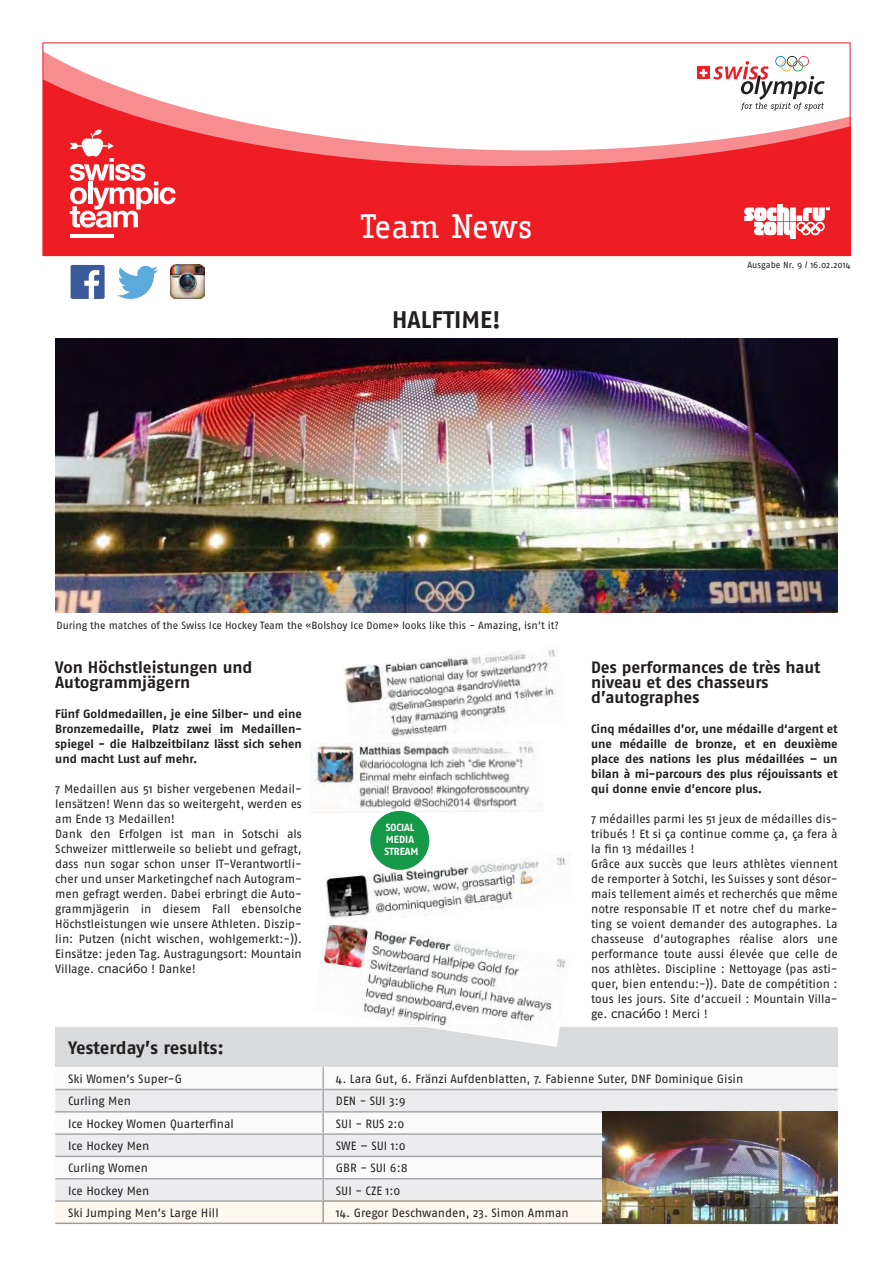
<style>
.page{position:relative;width:893px;height:1263px;background:#fff}
.page>*{position:absolute;margin:0;border:0;box-sizing:border-box;transform-origin:0 0}
.t1{font:33px "Fago Office Serif";letter-spacing:-.02em;color:#fff}
.Haupttitel{font:700 24px "Fago Pro";color:#231f20}
.Tagesprogrammtitel{font:700 18px "Fago Pro";letter-spacing:-.005em;color:#231f20}
.Grundtext{font:700 16.5px/15px "Fago Pro";letter-spacing:-.005em;color:#231f20}
.Lead{font:700 16.5px "Fago Pro";letter-spacing:-.005em;color:#231f20}
.Grundtext-2{font:12px/15px "Fago Pro";letter-spacing:-.005em;color:#231f20;text-align:justify}
.Tabellengrundtext{font:12px "Fago Pro";letter-spacing:-.005em;color:#231f20}
.Grundtext-3{font:700 12px/15px "Fago Pro";color:#231f20;text-align:justify}
.Lead-2{font:700 12px/15px "Fago Pro";color:#231f20;text-align:justify}
.Bildlegende{font:10.5px "Fago Pro";letter-spacing:-.005em;color:#231f20}
.t2{font:700 10.35px/12.3px "Fago Pro";color:#fff}
.Ausgabe_Nr{font:9px "Fago Pro";color:#231f20}
.s1{font-family:"Verdana"}
</style>
<div class="page">
<div style="left:43px;top:43px;width:807px;height:212px;background:#ee1d23"></div>
<svg style="left:289px;top:150px;width:443px;height:16px;fill:#f68d90"></svg>
<svg style="left:45px;top:45px;width:803px;height:105px;background:#fcdfe0"></svg>
<hr style="left:71px;top:234px;width:43px;height:4px;background:#fff">
<svg style="left:70px;top:130px;width:106px;height:98px"></svg>
<svg style="left:745px;top:204px;width:85px;height:35px"></svg>
<div style="left:43px;top:43px;width:807px;height:213px;border:1px solid #ee1d23"></div>
<div style="left:697px;top:67px;width:13px;height:12px;background:#ee1d23"></div>
<svg style="left:699px;top:69px;width:8px;height:8px"></svg>
<svg style="left:713px;top:56px;width:112px;height:54px;background:#e0d4d4"></svg>
<div style="left:71px;top:265px;width:34px;height:34px;background:#3b5a9a;border-radius:2px"></div>
<svg style="left:84px;top:270px;width:15px;height:29px"></svg>
<svg style="left:117px;top:266px;width:41px;height:33px"></svg>
<img style="left:170px;top:265px;width:34px;height:34px">
<div style="left:55px;top:1027px;width:783px;height:40px;background:#d9dadc"></div>
<svg style="left:55px;top:1088px;width:783px;height:1px"></svg>
<svg style="left:55px;top:1090px;width:783px;height:110px;fill:#ececee"></svg>
<div style="left:55px;top:1202px;width:547px;height:20px;background:#fdf9f0"></div>
<hr style="left:322px;top:1067px;width:2px;height:22px;background:#a8a9ad">
<hr style="left:55px;top:1089px;width:268px;height:1px;background:#a8a9ad">
<hr style="left:322px;top:1090px;width:2px;height:21px;background:#a8a9ad">
<hr style="left:323px;top:1089px;width:515px;height:1px;background:#a8a9ad">
<hr style="left:55px;top:1111px;width:268px;height:1px;background:#a8a9ad">
<hr style="left:322px;top:1112px;width:2px;height:21px;background:#a8a9ad">
<hr style="left:323px;top:1111px;width:515px;height:1px;background:#a8a9ad">
<hr style="left:55px;top:1133px;width:268px;height:2px;background:#a8a9ad">
<hr style="left:322px;top:1135px;width:2px;height:21px;background:#a8a9ad">
<hr style="left:323px;top:1133px;width:515px;height:2px;background:#a8a9ad">
<hr style="left:55px;top:1156px;width:268px;height:1px;background:#a8a9ad">
<hr style="left:322px;top:1157px;width:2px;height:21px;background:#a8a9ad">
<hr style="left:323px;top:1156px;width:515px;height:1px;background:#a8a9ad">
<hr style="left:55px;top:1178px;width:268px;height:1px;background:#a8a9ad">
<hr style="left:322px;top:1179px;width:2px;height:21px;background:#a8a9ad">
<hr style="left:323px;top:1178px;width:515px;height:1px;background:#a8a9ad">
<hr style="left:55px;top:1200px;width:267px;height:2px;background:#a8a9ad">
<hr style="left:322px;top:1200px;width:516px;height:2px;background:#a79b91">
<hr style="left:322px;top:1202px;width:2px;height:20px;background:#a79b91">
<hr style="left:55px;top:1222px;width:268px;height:2px;background:#a79b91">
<hr style="left:323px;top:1222px;width:515px;height:2px;background:#a79b91">
<img style="left:55px;top:338px;width:783px;height:275px">
<img style="left:311px;top:743px;width:223px;height:70px">
<img style="left:343px;top:649px;width:213px;height:94px">
<img style="left:322px;top:925px;width:244px;height:122px">
<img style="left:326px;top:857px;width:240px;height:68px">
<svg style="left:369px;top:809px;width:62px;height:62px"></svg>
<div style="left:370px;top:811px;width:59px;height:59px;background:#159847;border-radius:50%"></div>
<img style="left:602px;top:1111px;width:236px;height:113px">
<h1 class="t1" style="left:360px;top:207px;width:174px">Team News</h1>
<p class="Haupttitel" style="left:392px;top:305px;width:110px">HALFTIME!</p>
<p class="Ausgabe_Nr" style="left:747px;top:259px;width:104px">Ausgabe Nr. 9 / 16.02.2014</p>
<p class="Ausgabe_Nr" style="left:768px;top:259px;width:83px">Ausgabe Nr. / Datum</p>
<p class="Bildlegende" style="left:57px;top:619px;width:504px">During the matches of the Swiss Ice Hockey Team the «Bolshoy Ice Dome» looks like this - Amazing, isn’t it?</p>
<p class="Lead" style="left:55px;top:657px;width:199px">Von Höchstleistungen und</p>
<p class="Lead" style="left:55px;top:672px;width:137px">Autogrammjägern</p>
<p class="Lead-2" style="left:55px;top:706px;width:248px">Fünf Goldmedaillen, je eine Silber- und eine Bronzemedaille, Platz zwei im Medaillen&shy;spiegel - die Halbzeitbilanz lässt sich sehen und macht Lust auf mehr.</p>
<p class="Grundtext-2" style="left:55px;top:781px;width:248px">7 Medaillen aus 51 bisher vergebenen Medail&shy;lensätzen! Wenn das so weitergeht, werden es am Ende 13 Medaillen!</p>
<p class="Grundtext-2" style="left:55px;top:826px;width:248px">Dank den Erfolgen ist man in Sotschi als Schweizer mittlerweile so beliebt und gefragt, dass nun sogar schon unser IT-Verantwortli&shy;cher und unser Marketingchef nach Autogram&shy;men gefragt werden. Dabei erbringt die Auto&shy;grammjägerin in diesem Fall ebensolche Höchstleistungen wie unsere Athleten. Diszip&shy;lin: Putzen (nicht wischen, wohlgemerkt:-)).<br>Einsätze: jeden Tag. Austragungsort: Mountain Village. <span class="s1">спаси́бо</span> ! Danke!</p>
<p class="t2" style="left:384px;top:821px;width:36px">SOCIAL<br>MEDIA<br>STREAM</p>
<p class="Grundtext" style="left:591px;top:659px;width:231px">Des performances de très haut niveau et des chasseurs d’autographes</p>
<p class="Grundtext-3" style="left:591px;top:721px;width:248px">Cinq médailles d’or, une médaille d‘argent et une médaille de bronze, et en deuxième place des nations les plus médaillées – un bilan à mi-parcours des plus réjouissants et qui donne envie d’encore plus.</p>
<p class="Grundtext-2" style="left:591px;top:811px;width:248px">7 médailles parmi les 51 jeux de médailles dis&shy;tribués ! Et si ça continue comme ça, ça fera à la fin 13 médailles !</p>
<p class="Grundtext-2" style="left:591px;top:856px;width:248px">Grâce aux succès que leurs athlètes viennent de remporter à Sotchi, les Suisses y sont désor&shy;mais tellement aimés et recherchés que même notre responsable IT et notre chef du marke&shy;ting se voient demander des autographes. La chasseuse d’autographes réalise alors une performance toute aussi élevée que celle de nos athlètes. Discipline : Nettoyage (pas asti&shy;quer, bien entendu:-)). Date de compétition : tous les jours. Site d’accueil : Mountain Villa&shy;ge. <span class="s1">спаси́бо</span> ! Merci !</p>
<p class="Tagesprogrammtitel" style="left:68px;top:1037px;width:157px">Yesterday’s results:</p>
<p class="Tabellengrundtext" style="left:68px;top:1072px;width:116px">Ski Women’s Super-G</p>
<p class="Tabellengrundtext" style="left:336px;top:1072px;width:409px">4. Lara Gut, 6. Fränzi Aufdenblatten, 7. Fabienne Suter, DNF Dominique Gisin</p>
<p class="Tabellengrundtext" style="left:68px;top:1094px;width:64px">Curling Men</p>
<p class="Tabellengrundtext" style="left:336px;top:1094px;width:71px">DEN - SUI 3:9</p>
<p class="Tabellengrundtext" style="left:68px;top:1116px;width:167px">Ice Hockey Women Quarterfinal</p>
<p class="Tabellengrundtext" style="left:336px;top:1116px;width:70px">SUI - RUS 2:0</p>
<p class="Tabellengrundtext" style="left:68px;top:1139px;width:83px">Ice Hockey Men</p>
<p class="Tabellengrundtext" style="left:336px;top:1139px;width:71px">SWE – SUI 1:0</p>
<p class="Tabellengrundtext" style="left:68px;top:1161px;width:82px">Curling Women</p>
<p class="Tabellengrundtext" style="left:336px;top:1161px;width:73px">GBR - SUI 6:8</p>
<p class="Tabellengrundtext" style="left:68px;top:1183px;width:83px">Ice Hockey Men</p>
<p class="Tabellengrundtext" style="left:336px;top:1183px;width:66px">SUI - CZE 1:0</p>
<p class="Tabellengrundtext" style="left:68px;top:1205px;width:152px">Ski Jumping Men’s Large Hill</p>
<p class="Tabellengrundtext" style="left:336px;top:1205px;width:234px">14. Gregor Deschwanden, 23. Simon Amman</p>
</div>
